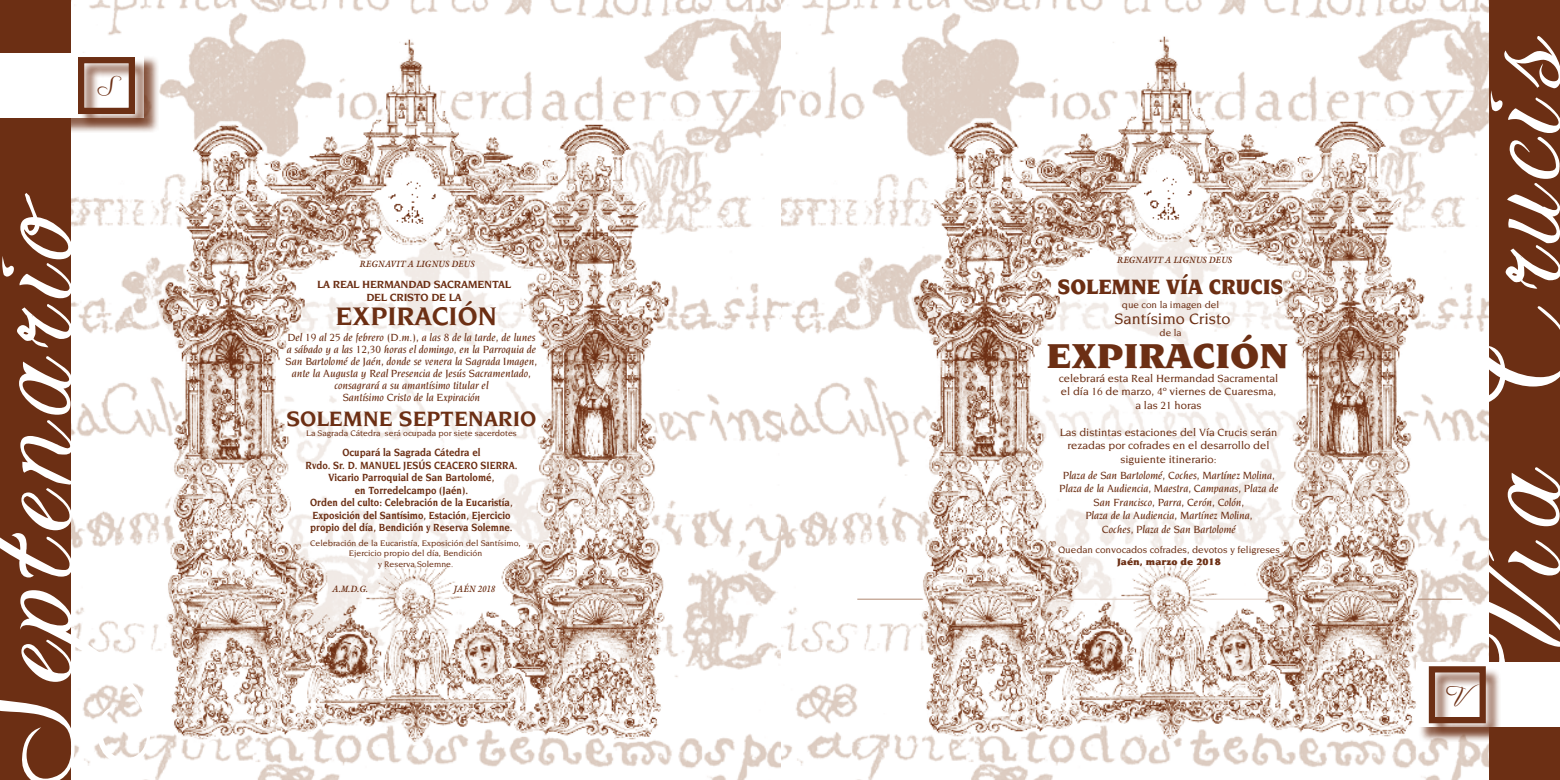
<style>
.page{position:relative;width:1560px;height:780px;background:#fff}
.page>*{position:absolute;margin:0;border:0;box-sizing:border-box;transform-origin:0 0}
.t1{font:148.62px "Freebooter Script";color:#fff}
.t2{font:147.5px "Freebooter Script";color:#fff}
.t3{font:900 37.5px "Novarese";color:#6c2f14}
.t4{font:italic 700 27.5px "Novarese";color:#6c2f14}
.t5{font:26px "Freebooter Script";color:#6c2f14}
.t6{font:italic 700 22.5px "Novarese";color:#6c2f14}
.t7{font:900 22.5px "Novarese";color:#6c2f14;scale:.9 1}
.t8{font:500 16.25px "Novarese";color:#6c2f14}
.t9{font:italic 500 11.25px/11.9px "Novarese";color:#6c2f14;text-align:center}
.t10{font:700 11.25px/12.5px "Novarese";color:#6c2f14;text-align:center;scale:.87 1}
.t11{font:500 11.25px/13.5px "Novarese";color:#6c2f14;text-align:center}
.t12{font:italic 700 11.25px/13.5px "Novarese";letter-spacing:-.02em;color:#6c2f14;text-align:center}
.t13{font:500 10px "Novarese";color:#6c2f14}
.t14{font:900 10px "Novarese";color:#6c2f14}
.t15{font:italic 700 10px "Novarese";color:#fff}
.t16{font:italic 700 9.12px "Galliard";color:#6c2f14;scale:.9 1}
.t17{font:500 8.75px/10.5px "Novarese";color:#6c2f14;text-align:center}
.s1{font-weight:400;font-style:normal;color:#6c2f14}
</style>
<div class="page">
<img style="left:71px;top:0;width:1417px;height:780px">
<div style="left:0;top:0;width:71px;height:780px;background:#6c2f14"></div>
<img style="left:139px;top:27px;width:552px;height:730px">
<div style="left:0;top:55px;width:159px;height:78px;background:#6c2f14;opacity:.75"></div>
<div style="left:0;top:53px;width:144px;height:65px;background:#fff"></div>
<div style="left:80px;top:59px;width:70px;height:70px;background:#6c2f14;opacity:.75"></div>
<div style="left:78px;top:57px;width:57px;height:57px;border:6px solid #6c2f14"></div>
<svg style="left:386px;top:161px;width:53px;height:64px"></svg>
<img style="left:388px;top:179px;width:49px;height:45px">
<div style="left:1488px;top:0;width:71px;height:780px;background:#6c2f14"></div>
<div style="left:1418px;top:664px;width:141px;height:78px;background:#6c2f14;opacity:.75"></div>
<div style="left:1416px;top:662px;width:143px;height:64px;background:#fff"></div>
<div style="left:1430px;top:668px;width:70px;height:70px;background:#6c2f14;opacity:.75"></div>
<div style="left:1428px;top:666px;width:57px;height:57px;border:6px solid #6c2f14"></div>
<hr style="left:857px;top:599px;width:604px;height:1px;background:#af8870">
<img style="left:893px;top:23px;width:552px;height:731px">
<svg style="left:1141px;top:157px;width:54px;height:64px"></svg>
<img style="left:1144px;top:176px;width:48px;height:44px">
<h3 class="t5" style="left:98px;top:70px;width:18px">S</h3>
<h2 class="t2" style="left:-67px;top:780px;width:595px;rotate:-90deg">Septenario</h2>
<p class="t15" style="left:56px;top:728px;width:18px">R <span class="s1">6</span></p>
<p class="t16" style="left:359px;top:258px;width:129px">REGNAVIT A LIGNUS DEUS</p>
<p class="t12" style="left:317px;top:277px;width:195px">LA REAL HERMANDAD SACRAMENTAL<br>DEL CRISTO DE LA</p>
<h3 class="t4" style="left:335px;top:301px;width:163px">EXPIRACIÓN</h3>
<p class="t9" style="left:285px;top:331px;width:253px">Del 19 al 25 de febrero (D.m.), a las 8 de la tarde, de lunes a sábado y a las 12,30 horas el domingo, en la Parroquia de San Bartolomé de Jaén, donde se venera la Sagrada Imagen, ante la Augusta y Real Presencia de Jesús Sacramentado, consagrará a su amantísimo titular el<br>Santísimo Cristo de la Expiración</p>
<h3 class="t6" style="left:286px;top:406px;width:251px">SOLEMNE SEPTENARIO</h3>
<p class="t17" style="left:306px;top:428px;width:212px">La Sagrada Cátedra será ocupada por siete sacerdotes</p>
<p class="t10" style="left:305px;top:446px;width:245px">Ocupará la Sagrada Cátedra el<br>Rvdo. Sr. D. MANUEL JESÚS CEACERO SIERRA.<br>Vicario Parroquial de San Bartolomé,<br>en Torredelcampo (Jaén).<br>Orden del culto: Celebración de la Eucaristía, Exposición del Santísimo, Estación, Ejercicio propio del día, Bendición y Reserva Solemne.</p>
<p class="t17" style="left:310px;top:537px;width:212px">Celebración de la Eucaristía, Exposición del Santísimo,<br>Ejercicio propio del día, Bendición<br>y Reserva Solemne.</p>
<p class="t16" style="left:332px;top:582px;width:41px">A.M.D.G.</p>
<p class="t16" style="left:453px;top:582px;width:48px">JAÉN 2018</p>
<p class="t16" style="left:1116px;top:254px;width:129px">REGNAVIT A LIGNUS DEUS</p>
<h3 class="t7" style="left:1057px;top:274px;width:252px">SOLEMNE VÍA CRUCIS</h3>
<p class="t13" style="left:1121px;top:299px;width:99px">que con la imagen del</p>
<h3 class="t8" style="left:1114px;top:310px;width:117px">Santísimo Cristo</h3>
<p class="t13" style="left:1159px;top:327px;width:23px">de la</p>
<h3 class="t3" style="left:1046px;top:334px;width:243px">EXPIRACIÓN</h3>
<p class="t11" style="left:1058px;top:371px;width:221px">celebrará esta Real Hermandad Sacramental el día 16 de marzo, 4º viernes de Cuaresma, a las 21 horas</p>
<p class="t11" style="left:1059px;top:425px;width:219px">Las distintas estaciones del Vía Crucis serán rezadas por cofrades en el desarrollo del siguiente itinerario:</p>
<p class="t9" style="left:1059px;top:468px;width:221px;line-height:13.5px">Plaza de San Bartolomé, Coches, Martínez Molina, Plaza de la Audiencia, Maestra, Campanas, Plaza de San Francisco, Parra, Cerón, Colón,<br>Plaza de la Audiencia, Martínez Molina,<br>Coches, Plaza de San Bartolomé</p>
<p class="t13" style="left:1057px;top:544px;width:223px">Quedan convocados cofrades, devotos y feligreses</p>
<p class="t14" style="left:1116px;top:555px;width:105px">Jaén, marzo de 2018</p>
<h1 class="t1" style="left:1420px;top:693px;width:667px;rotate:-90deg">Vía Crucis</h1>
<h3 class="t5" style="left:1445px;top:681px;width:36px">V</h3>
</div>
